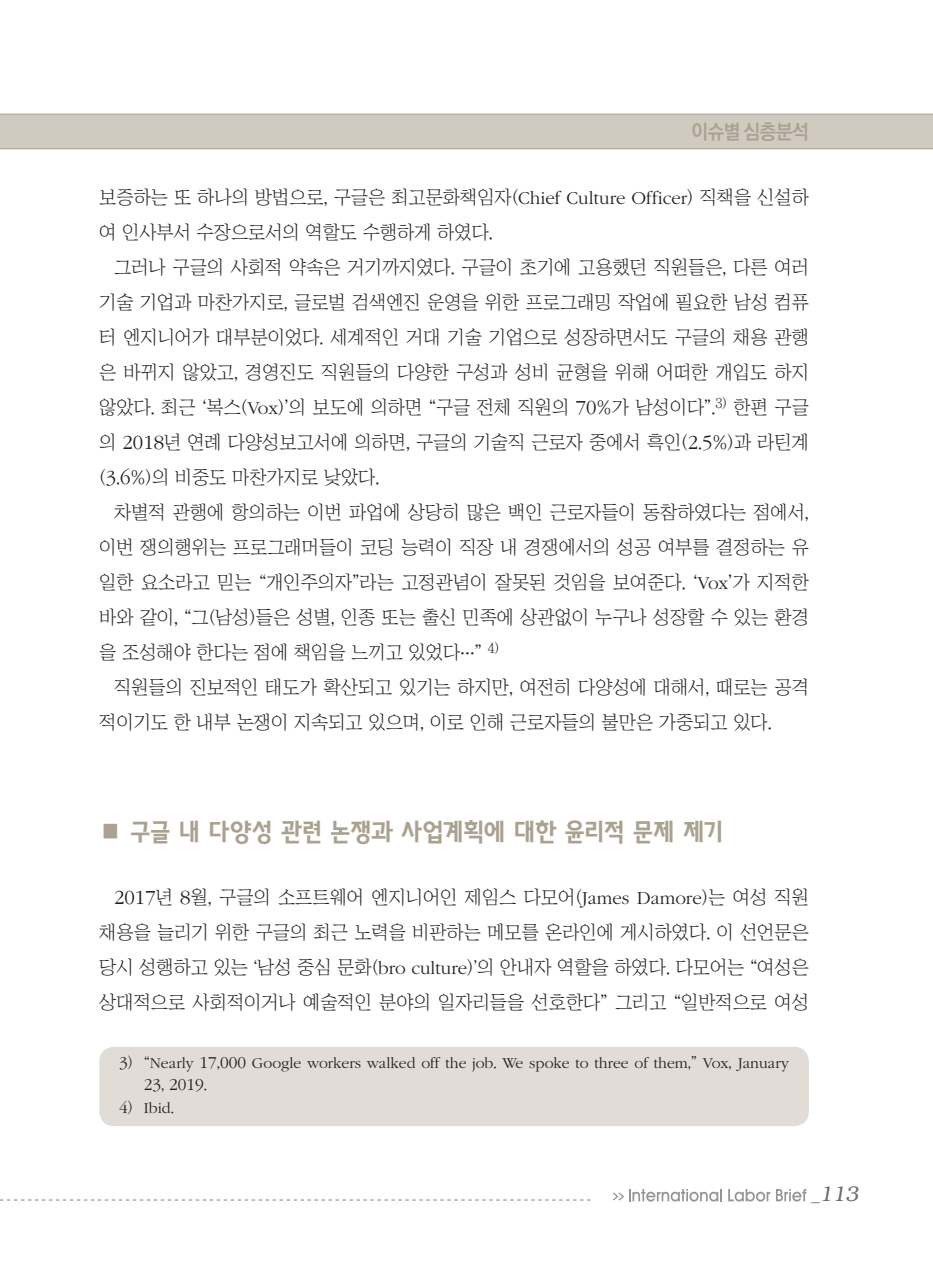
<style>
.page{position:relative;width:933px;height:1275px;background:#fff}
.page>*{position:absolute;margin:0;border:0;box-sizing:border-box;transform-origin:0 0}
.서론{font:24.5px "KBI Zfor SM Esgo H";letter-spacing:-.015em;color:#aaa291}
.t1{font:italic 300 21px "Bookman";color:#6c6d70}
.t2{font:700 20.12px "Ko Pub Dotum";letter-spacing:-.025em;color:#aaa291;scale:.95 1}
.본문{font:18.9px/35px "Chosunilbo NM";color:#231f20;text-align:justify}
.각주{font:300 17.32px "ITC Garamond Std";color:#231f20}
.각주-2{font:300 15.75px "ITC Garamond Std";color:#231f20}
.t3{font:700 7.88px "Ko Pub Dotum";color:#939598;scale:2 1}
.s1{font-family:"ITC Garamond Std";font-weight:300}
.s2{font-family:"ITC Garamond Std";font-weight:300;font-size:20.82px}
.s3{font-family:"Sand Sm"}
.s4{font-size:17.32px}
.s5{font-family:"Chosunilbo NM";font-weight:400}
.s6{font-family:"Chosunilbo NM";font-weight:400;font-size:15.75px}
.s7{font-family:"Helvetica";font-weight:400;font-style:normal;font-size:17.5px}
</style>
<div class="page">
<div style="left:0;top:114px;width:933px;height:35px;background:#d0cac1"></div>
<hr style="left:0;top:114px;width:933px;height:1px;background:#aaa291">
<hr style="left:0;top:148px;width:933px;height:1px;background:#aaa291">
<svg style="left:0;top:1199px;width:590px;height:1px"></svg>
<svg style="left:629px;top:1189px;width:93px;height:13px"></svg>
<svg style="left:728px;top:1189px;width:42px;height:13px"></svg>
<svg style="left:776px;top:1189px;width:30px;height:12px"></svg>
<div style="left:99px;top:1047px;width:710px;height:79px;background:#e1dcd5;border-radius:15px"></div>
<p class="t2" style="left:691px;top:121px;width:125px">이슈별 심층분석</p>
<p class="본문" style="left:99px;top:179px;width:711px">보증하는 또 하나의 방법으로, 구글은 최고문화책임자(<span class="s1">Chief Culture Officer</span>) 직책을 신설하 여 인사부서 수장으로서의 역할도 수행하게 하였다.</p>
<p class="본문" style="left:99px;top:249px;width:711px;text-indent:15px">그러나 구글의 사회적 약속은 거기까지였다. 구글이 초기에 고용했던 직원들은, 다른 여러 기술 기업과 마찬가지로, 글로벌 검색엔진 운영을 위한 프로그래밍 작업에 필요한 남성 컴퓨 터 엔지니어가 대부분이었다. 세계적인 거대 기술 기업으로 성장하면서도 구글의 채용 관행 은 바뀌지 않았고, 경영진도 직원들의 다양한 구성과 성비 균형을 위해 어떠한 개입도 하지 않았다. 최근 ‘복스(<span class="s1">Vox</span>)’의 보도에 의하면 “구글 전체 직원의 <span class="s2">70</span>%가 남성이다”.<sup>3)</sup> 한편 구글 의 <span class="s2">2018</span>년 연례 다양성보고서에 의하면, 구글의 기술직 근로자 중에서 흑인(<span class="s2">2</span>.<span class="s2">5</span>%)과 라틴계 (<span class="s2">3</span>.<span class="s2">6</span>%)의 비중도 마찬가지로 낮았다.</p>
<p class="본문" style="left:99px;top:494px;width:711px;text-indent:15px">차별적 관행에 항의하는 이번 파업에 상당히 많은 백인 근로자들이 동참하였다는 점에서, 이번 쟁의행위는 프로그래머들이 코딩 능력이 직장 내 경쟁에서의 성공 여부를 결정하는 유 일한 요소라고 믿는 “개인주의자”라는 고정관념이 잘못된 것임을 보여준다. ‘<span class="s1">Vox</span>’가 지적한 바와 같이, “그(남성)들은 성별, 인종 또는 출신 민족에 상관없이 누구나 성장할 수 있는 환경 을 조성해야 한다는 점에 책임을 느끼고 있었다…” <sup>4)</sup></p>
<p class="본문" style="left:99px;top:669px;width:711px;text-indent:15px">직원들의 진보적인 태도가 확산되고 있기는 하지만, 여전히 다양성에 대해서, 때로는 공격 적이기도 한 내부 논쟁이 지속되고 있으며, 이로 인해 근로자들의 불만은 가중되고 있다.</p>
<p class="서론" style="left:99px;top:817px;width:625px">■ 구글 내 다양성 관련 논쟁과 사업계획에 대한 윤리적 문제 제기</p>
<p class="본문" style="left:99px;top:879px;width:711px;text-indent:15px"><span class="s2">2017</span>년 <span class="s2">8</span>월, 구글의 소프트웨어 엔지니어인 제임스 다모어(<span class="s1">James Damore</span>)는 여성 직원 채용을 늘리기 위한 구글의 최근 노력을 비판하는 메모를 온라인에 게시하였다. 이 선언문은 당시 성행하고 있는 <span class="s3">‘</span>남성 중심 문화(<span class="s1">bro culture</span>)<span class="s3">’</span>의 안내자 역할을 하였다. 다모어는 “여성은 상대적으로 사회적이거나 예술적인 분야의 일자리들을 선호한다” 그리고 “일반적으로 여성</p>
<p class="각주-2" style="left:119px;top:1054px;width:671px"><span class="s4">3</span><span class="s5">) “</span>Nearly <span class="s4">17</span><span class="s5">,</span><span class="s4">000</span> Google workers walked off the job<span class="s5">.</span> We spoke to three of them<span class="s5">,”</span> Vox<span class="s5">,</span> January</p>
<p class="각주" style="left:144px;top:1075px;width:65px">23<span class="s6">,</span> 2019<span class="s6">.</span></p>
<p class="각주-2" style="left:119px;top:1100px;width:56px"><span class="s4">4</span><span class="s5">)</span> Ibid<span class="s5">.</span></p>
<p class="t3" style="left:612px;top:1192px;width:8px">&gt;&gt;</p>
<p class="t1" style="left:811px;top:1182px;width:49px"><span class="s7">_</span>113</p>
</div>
